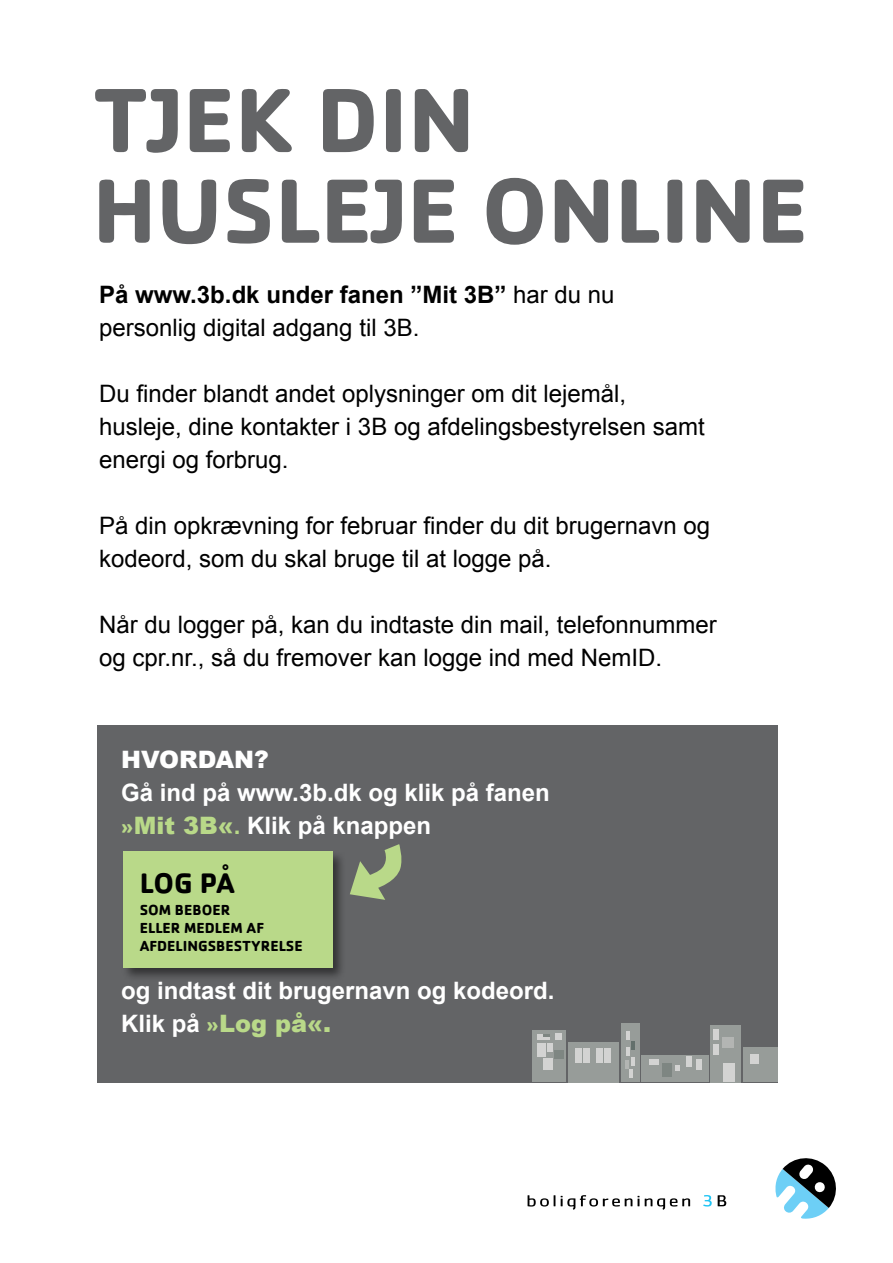
<style>
.page{position:relative;width:893px;height:1263px;background:#fff}
.page>*{position:absolute;margin:0;border:0;box-sizing:border-box;transform-origin:0 0}
.t1{font:700 94.35px/90.6px "Cachet Std";color:#636466}
.t2{font:700 29.25px "Cachet Std";color:#000}
.t3{font:24px/33px "Arial";color:#000}
.t4{font:700 24px/33px "Arial";color:#fff}
.t5{font:900 24px "Arial";color:#fff}
.t6{font:700 15.15px/18.1px "Cachet Std";color:#000}
.s1{font-weight:700}
.s2{font-family:"Cachet Std";font-weight:500;color:#b9d989}
.s3{font-weight:900;color:#b9d989}
.s4{color:#b9d989}
</style>
<div class="page">
<div style="left:98px;top:725px;width:680px;height:357px;background:#636466"></div>
<div style="left:532px;top:1030px;width:34px;height:52px;background:#979c99"></div>
<div style="left:569px;top:1042px;width:50px;height:40px;background:#979c99"></div>
<div style="left:621px;top:1023px;width:18px;height:59px;background:#979c99"></div>
<div style="left:576px;top:1048px;width:6px;height:14px;background:#d3d3d2"></div>
<div style="left:584px;top:1048px;width:6px;height:14px;background:#d3d3d2"></div>
<div style="left:556px;top:1033px;width:6px;height:7px;background:#d3d3d2"></div>
<div style="left:537px;top:1043px;width:8px;height:14px;background:#d3d3d2"></div>
<div style="left:547px;top:1043px;width:6px;height:9px;background:#d3d3d2"></div>
<div style="left:554px;top:1050px;width:10px;height:9px;background:#7e8682"></div>
<div style="left:543px;top:1058px;width:10px;height:12px;background:#d3d3d2"></div>
<svg style="left:625px;top:1031px;width:10px;height:47px"></svg>
<div style="left:597px;top:1048px;width:6px;height:14px;background:#d3d3d2"></div>
<div style="left:604px;top:1048px;width:7px;height:14px;background:#d3d3d2"></div>
<svg style="left:537px;top:1034px;width:13px;height:6px"></svg>
<div style="left:641px;top:1055px;width:67px;height:27px;background:#979c99"></div>
<div style="left:710px;top:1025px;width:31px;height:57px;background:#979c99"></div>
<div style="left:743px;top:1048px;width:35px;height:34px;background:#979c99"></div>
<div style="left:649px;top:1059px;width:10px;height:6px;background:#d3d3d2"></div>
<div style="left:662px;top:1063px;width:10px;height:13px;background:#7e8682"></div>
<div style="left:686px;top:1056px;width:6px;height:11px;background:#d3d3d2"></div>
<div style="left:696px;top:1059px;width:6px;height:11px;background:#d3d3d2"></div>
<div style="left:713px;top:1029px;width:6px;height:11px;background:#d3d3d2"></div>
<div style="left:713px;top:1044px;width:6px;height:11px;background:#d3d3d2"></div>
<div style="left:722px;top:1037px;width:11px;height:10px;background:#b3b5b3"></div>
<div style="left:723px;top:1063px;width:11px;height:18px;background:#d3d3d2"></div>
<div style="left:750px;top:1054px;width:9px;height:9px;background:#d3d3d2"></div>
<svg style="left:676px;top:1066px;width:4px;height:5px"></svg>
<div style="left:121px;top:850px;width:226px;height:132px;background:#000;opacity:.5"></div>
<div style="left:123px;top:852px;width:209px;height:116px;background:#b9d989"></div>
<svg style="left:775px;top:1158px;width:61px;height:61px"></svg>
<svg style="left:528px;top:1195px;width:27px;height:11px"></svg>
<svg style="left:561px;top:1195px;width:78px;height:15px"></svg>
<svg style="left:703px;top:1195px;width:9px;height:11px"></svg>
<svg style="left:718px;top:1195px;width:8px;height:11px"></svg>
<svg style="left:645px;top:1198px;width:45px;height:12px"></svg>
<svg style="left:350px;top:844px;width:52px;height:56px"></svg>
<h1 class="t1" style="left:92px;top:72px;width:717px">TJEK DIN<br>HUSLEJE ONLINE</h1>
<p class="t3" style="left:99px;top:278px;width:517px"><span class="s1">På www.3b.dk under fanen ”Mit 3B”</span> har du nu personlig digital adgang til 3B.</p>
<p class="t3" style="left:99px;top:377px;width:607px">Du finder blandt andet oplysninger om dit lejemål, husleje, dine kontakter i 3B og afdelingsbestyrelsen samt energi og forbrug.</p>
<p class="t3" style="left:99px;top:509px;width:612px">På din opkrævning for februar finder du dit brugernavn og kodeord, som du skal bruge til at logge på.</p>
<p class="t3" style="left:99px;top:608px;width:619px">Når du logger på, kan du indtaste din mail, telefonnummer og cpr.nr., så du fremover kan logge ind med NemID.</p>
<p class="t5" style="left:121px;top:742px;width:149px">HVORDAN?</p>
<p class="t4" style="left:121px;top:777px;width:430px">Gå ind på www.3b.dk og klik på fanen <span class="s2">»</span><span class="s3">MIT 3B«</span><span class="s4">.</span> Klik på knappen</p>
<p class="t2" style="left:140px;top:864px;width:97px">LOG PÅ</p>
<p class="t6" style="left:140px;top:900px;width:164px">SOM BEBOER<br>ELLER MEDLEM AF<br>AFDELINGSBESTYRELSE</p>
<p class="t4" style="left:121px;top:975px;width:435px">og indtast dit brugernavn og kodeord.<br>Klik på <span class="s2">»</span><span class="s3">LOG PÅ«.</span></p>
</div>
